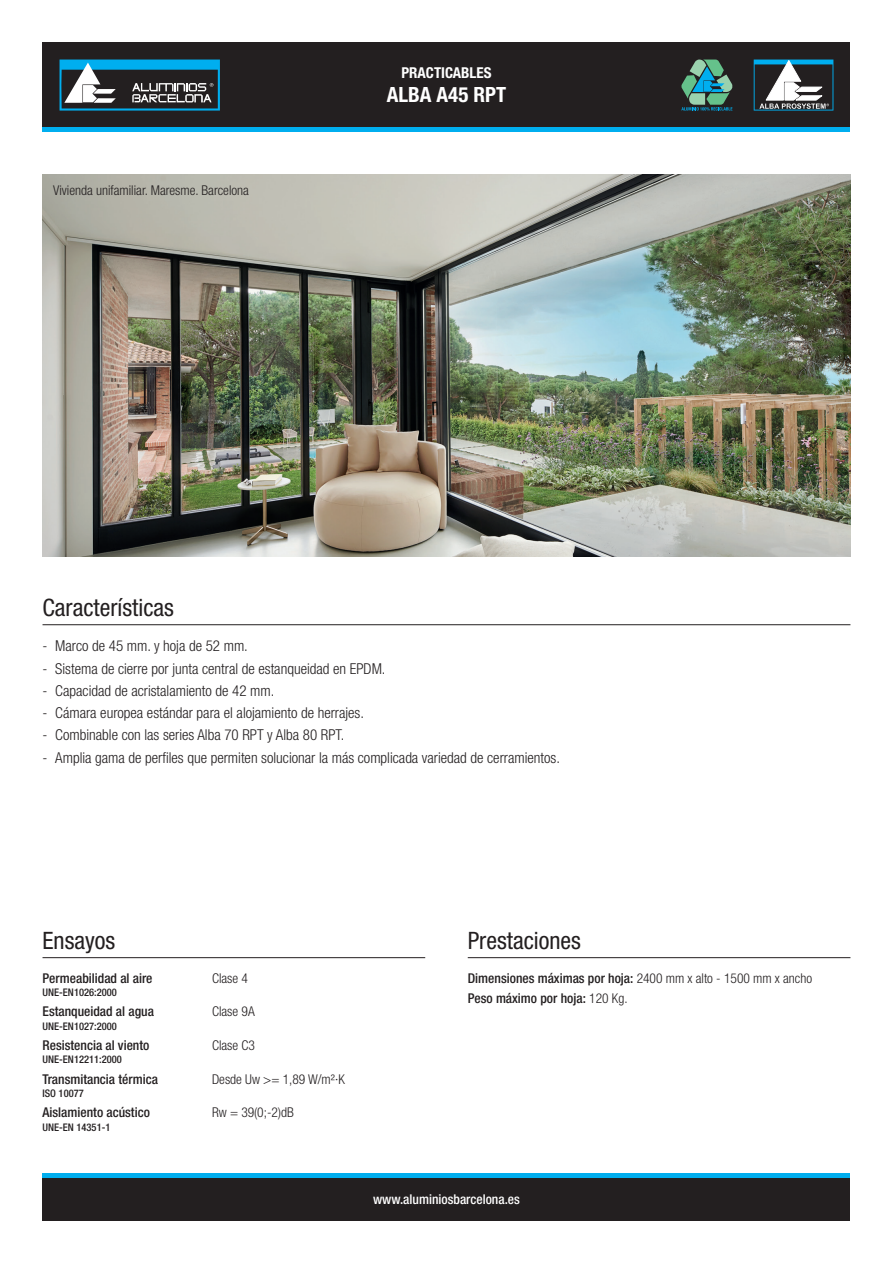
<style>
.page{position:relative;width:893px;height:1263px;background:#fff}
.page>*{position:absolute;margin:0;border:0;box-sizing:border-box;transform-origin:0 0}
.t1{font:condensed 24px "Helvetica Neue LT Pro";color:#231f20}
.t2{font:700 condensed 21px "Helvetica Neue LT Pro";color:#fff}
.t3{font:300 condensed 15px "Helvetica Neue LT Pro";color:#231f20}
.t4{font:700 condensed 15px "Helvetica Neue LT Pro";color:#fff}
.t5{font:500 condensed 13.5px/20.4px "Helvetica Neue LT Pro";color:#231f20}
.t6{font:300 condensed 13.5px "Helvetica Neue LT Pro";color:#231f20}
.t7{font:500 condensed 13.5px "Helvetica Neue LT Pro";color:#fff}
.t8{font:500 condensed 10.5px "Helvetica Neue LT Pro";color:#231f20}
.s1{font-weight:300}
</style>
<div class="page">
<div style="left:43px;top:43px;width:807px;height:85px;background:#231f20"></div>
<div style="left:43px;top:1178px;width:807px;height:42px;background:#231f20"></div>
<hr style="left:43px;top:128px;width:807px;height:4px;background:#00aeef">
<hr style="left:43px;top:1174px;width:807px;height:4px;background:#00aeef">
<svg style="left:754px;top:60px;width:79px;height:51px"></svg>
<svg style="left:60px;top:60px;width:160px;height:51px"></svg>
<svg style="left:681px;top:60px;width:52px;height:51px"></svg>
<img style="left:43px;top:174px;width:807px;height:383px">
<hr style="left:43px;top:624px;width:807px;height:1px;background:#231f20">
<hr style="left:43px;top:957px;width:382px;height:1px;background:#231f20">
<hr style="left:468px;top:957px;width:382px;height:1px;background:#231f20">
<p class="t6" style="left:53px;top:182px;width:197px">Vivienda unifamiliar. Maresme. Barcelona</p>
<p class="t4" style="left:401px;top:64px;width:91px">PRACTICABLES</p>
<h2 class="t2" style="left:387px;top:82px;width:121px">ALBA A45 RPT</h2>
<h1 class="t1" style="left:43px;top:594px;width:133px">Características</h1>
<p class="t3" style="left:43px;top:637px;width:207px">- Marco de 45 mm. y hoja de 52 mm.</p>
<p class="t3" style="left:43px;top:660px;width:345px">- Sistema de cierre por junta central de estanqueidad en EPDM.</p>
<p class="t3" style="left:43px;top:682px;width:233px">- Capacidad de acristalamiento de 42 mm.</p>
<p class="t3" style="left:43px;top:704px;width:323px">- Cámara europea estándar para el alojamiento de herrajes.</p>
<p class="t3" style="left:43px;top:726px;width:303px">- Combinable con las series Alba 70 RPT y Alba 80 RPT.</p>
<p class="t3" style="left:43px;top:749px;width:519px">- Amplia gama de perfiles que permiten solucionar la más complicada variedad de cerramientos.</p>
<h1 class="t1" style="left:43px;top:927px;width:74px">Ensayos</h1>
<p class="t5" style="left:43px;top:967px;width:111px">Permeabilidad al aire</p>
<p class="t6" style="left:212px;top:970px;width:37px">Clase 4</p>
<p class="t8" style="left:43px;top:986px;width:76px">UNE-EN1026:2000</p>
<p class="t5" style="left:43px;top:1001px;width:113px">Estanqueidad al agua</p>
<p class="t6" style="left:212px;top:1004px;width:44px">Clase 9A</p>
<p class="t8" style="left:43px;top:1019px;width:76px">UNE-EN1027:2000</p>
<p class="t5" style="left:43px;top:1035px;width:108px">Resistencia al viento</p>
<p class="t6" style="left:212px;top:1037px;width:44px">Clase C3</p>
<p class="t8" style="left:43px;top:1053px;width:81px">UNE-EN12211:2000</p>
<p class="t5" style="left:43px;top:1068px;width:117px">Transmitancia térmica</p>
<p class="t6" style="left:212px;top:1071px;width:134px">Desde Uw &gt;= 1,89 W/m²·K</p>
<p class="t8" style="left:43px;top:1087px;width:43px">ISO 10077</p>
<p class="t5" style="left:43px;top:1102px;width:109px">Aislamiento acústico</p>
<p class="t6" style="left:212px;top:1105px;width:83px">Rw = 39(0;-2)dB</p>
<p class="t8" style="left:43px;top:1121px;width:69px">UNE-EN 14351-1</p>
<h1 class="t1" style="left:468px;top:927px;width:115px">Prestaciones</h1>
<p class="t5" style="left:468px;top:967px;width:346px">Dimensiones máximas por hoja: <span class="s1">2400 mm x alto - 1500 mm x ancho<br></span>Peso máximo por hoja: <span class="s1">120 Kg.</span></p>
<p class="t7" style="left:373px;top:1191px;width:148px">www.aluminiosbarcelona.es</p>
</div>
